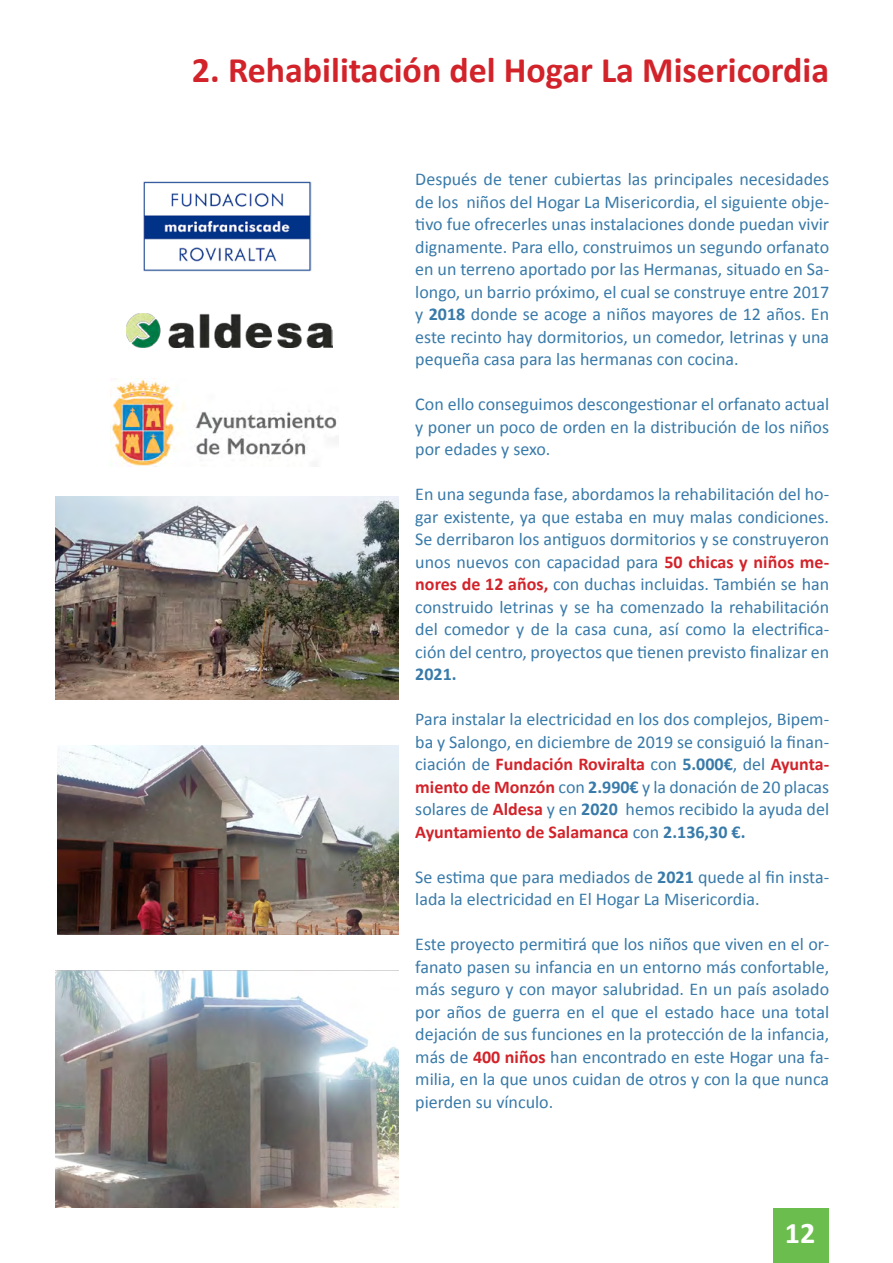
<style>
.page{position:relative;width:893px;height:1263px;background:#fff}
.page>*{position:absolute;margin:0;border:0;box-sizing:border-box;transform-origin:0 0}
.t1{font:700 36px "Calibri";color:#d2232a}
.t2{font:700 30px "Calibri";color:#fff}
.t3{font:18px/22.5px "Calibri";color:#387aa9;text-align:justify}
.t4{font:700 18px "Calibri";color:#387aa9}
.s1{font-weight:700}
.s2{font-weight:700;color:#d2232a}
</style>
<div class="page">
<div style="left:773px;top:1209px;width:56px;height:54px;background:#6bbe4e"></div>
<img style="left:57px;top:745px;width:342px;height:189px">
<img style="left:56px;top:496px;width:343px;height:204px">
<img style="left:143px;top:181px;width:169px;height:90px">
<img style="left:127px;top:313px;width:206px;height:34px">
<img style="left:112px;top:380px;width:225px;height:86px">
<img style="left:56px;top:970px;width:343px;height:238px">
<h1 class="t1" style="left:192px;top:45px;width:639px">2. Rehabilitación del Hogar La Misericordia</h1>
<p class="t3" style="left:415px;top:167px;width:415px">Después de tener cubiertas las principales necesidades de los niños del Hogar La Misericordia, el siguiente obje&shy;tivo fue ofrecerles unas instalaciones donde puedan vivir dignamente. Para ello, construimos un segundo orfanato en un terreno aportado por las Hermanas, situado en Sa&shy;longo, un barrio próximo, el cual se construye entre 2017 y <span class="s1">2018</span> donde se acoge a niños mayores de 12 años. En este recinto hay dormitorios, un comedor, letrinas y una pequeña casa para las hermanas con cocina.</p>
<p class="t3" style="left:415px;top:392px;width:415px">Con ello conseguimos descongestionar el orfanato actual y poner un poco de orden en la distribución de los niños por edades y sexo.</p>
<p class="t3" style="left:415px;top:482px;width:415px">En una segunda fase, abordamos la rehabilitación del ho&shy;gar existente, ya que estaba en muy malas condiciones.<br>Se derribaron los antiguos dormitorios y se construyeron unos nuevos con capacidad para <span class="s2">50 chicas y niños me&shy;nores de 12 años,</span> con duchas incluidas. También se han construido letrinas y se ha comenzado la rehabilitación del comedor y de la casa cuna, así como la electrifica&shy;ción del centro, proyectos que tienen previsto finalizar en</p>
<p class="t4" style="left:415px;top:662px;width:43px">2021.</p>
<p class="t3" style="left:415px;top:707px;width:415px">Para instalar la electricidad en los dos complejos, Bipem&shy;ba y Salongo, en diciembre de 2019 se consiguió la finan&shy;ciación de <span class="s2">Fundación Roviralta</span> con <span class="s1">5.000€</span>, del <span class="s2">Ayunta&shy;miento de Monzón</span> con <span class="s1">2.990€</span> y la donación de 20 placas solares de <span class="s2">Aldesa</span> y en <span class="s1">2020</span> hemos recibido la ayuda del <span class="s2">Ayuntamiento de Salamanca</span> con <span class="s1">2.136,30 €.</span></p>
<p class="t3" style="left:415px;top:865px;width:415px">Se estima que para mediados de <span class="s1">2021</span> quede al fin insta&shy;lada la electricidad en El Hogar La Misericordia.</p>
<p class="t3" style="left:415px;top:932px;width:415px">Este proyecto permitirá que los niños que viven en el or&shy;fanato pasen su infancia en un entorno más confortable, más seguro y con mayor salubridad. En un país asolado por años de guerra en el que el estado hace una total dejación de sus funciones en la protección de la infancia, más de <span class="s2">400 niños</span> han encontrado en este Hogar una fa&shy;milia, en la que unos cuidan de otros y con la que nunca pierden su vínculo.</p>
<h2 class="t2" style="left:785px;top:1212px;width:32px">12</h2>
</div>
